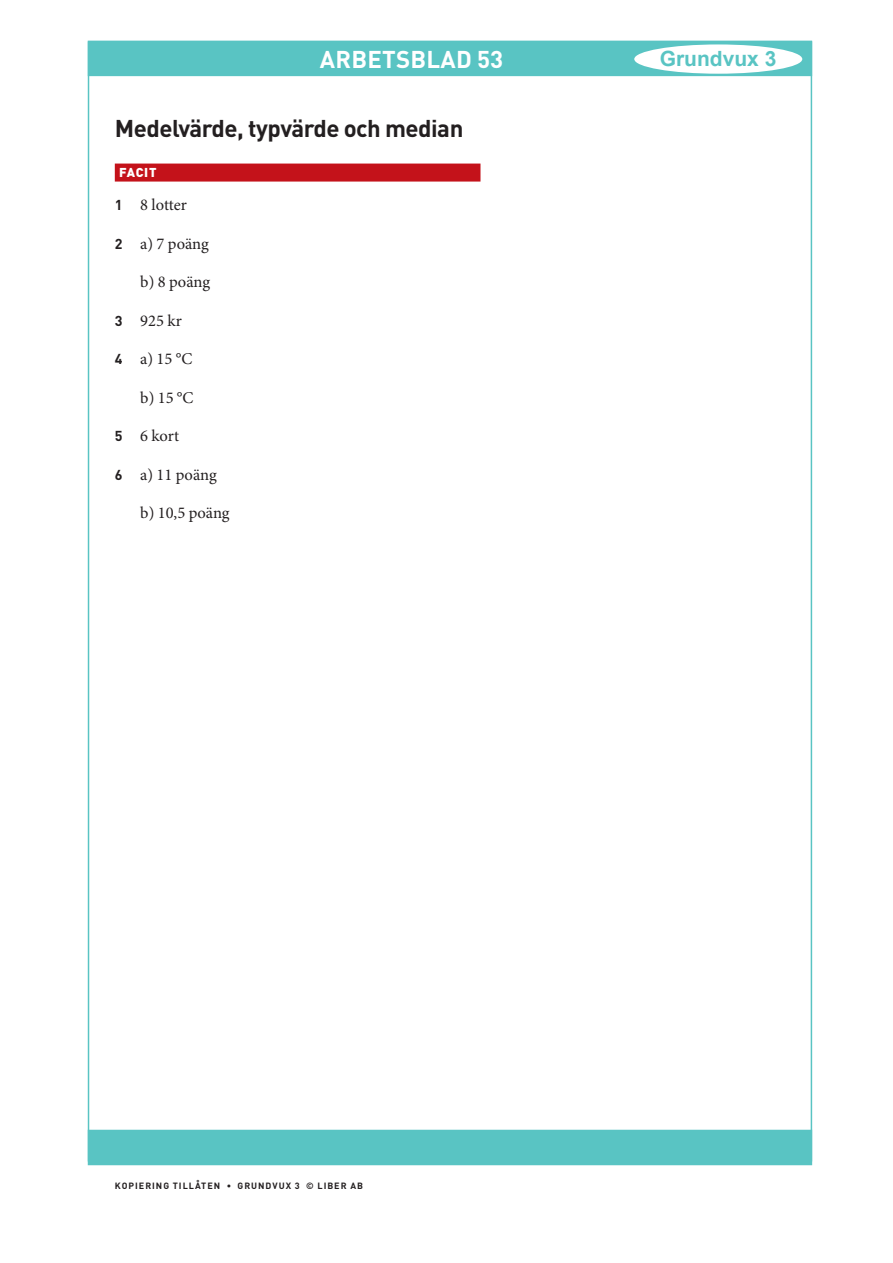
<style>
.page{position:relative;width:893px;height:1263px;background:#fff}
.page>*{position:absolute;margin:0;border:0;box-sizing:border-box;transform-origin:0 0}
.R_OH{font:700 24px "DIN Pro";letter-spacing:-.02em;color:#231f20}
.Antal_ratt{font:700 24px "DIN Pro";letter-spacing:.01em;color:#fff}
.t1{font:700 21px "Arial";color:#59c4c3}
.Uppgift_luft_över_li{font:16.5px "Minion Pro";color:#231f20}
.R_Facit_2{font:900 12.75px "DIN Pro";letter-spacing:.055em;color:#fff}
.t2{font:700 9px "DIN Pro";letter-spacing:.11em;color:#231f20}
.s1{font-family:"DIN Pro";font-weight:700;font-size:14.25px}
</style>
<div class="page">
<div style="left:89px;top:41px;width:722px;height:34px;background:#59c4c3"></div>
<div style="left:88px;top:41px;width:724px;height:35px;border:2px solid #59c4c3"></div>
<div style="left:89px;top:1130px;width:722px;height:34px;background:#59c4c3"></div>
<div style="left:88px;top:1130px;width:724px;height:35px;border:2px solid #59c4c3"></div>
<div style="left:634px;top:44px;width:168px;height:30px;background:#fff;border-radius:50%"></div>
<div style="left:115px;top:164px;width:365px;height:18px;background:#c4121a"></div>
<p class="Antal_ratt" style="left:320px;top:43px;width:185px">ARBETSBLAD 53</p>
<p class="t1" style="left:660px;top:44px;width:118px">Grundvux 3</p>
<p class="R_OH" style="left:115px;top:112px;width:350px">Medelvärde, typvärde och median</p>
<p class="R_Facit_2" style="left:119px;top:164px;width:39px">FACIT</p>
<p class="Uppgift_luft_över_li" style="left:115px;top:194px;width:74px"><span class="s1">1</span> 8 lotter</p>
<p class="Uppgift_luft_över_li" style="left:115px;top:232px;width:96px"><span class="s1">2</span> a) 7 poäng</p>
<p class="Uppgift_luft_över_li" style="left:140px;top:271px;width:71px">b) 8 poäng</p>
<p class="Uppgift_luft_över_li" style="left:115px;top:309px;width:69px"><span class="s1">3</span> 925 kr</p>
<p class="Uppgift_luft_över_li" style="left:115px;top:348px;width:79px"><span class="s1">4</span> a) 15 °C</p>
<p class="Uppgift_luft_över_li" style="left:140px;top:386px;width:55px">b) 15 °C</p>
<p class="Uppgift_luft_över_li" style="left:115px;top:425px;width:66px"><span class="s1">5</span> 6 kort</p>
<p class="Uppgift_luft_över_li" style="left:115px;top:463px;width:104px"><span class="s1">6</span> a) 11 poäng</p>
<p class="Uppgift_luft_över_li" style="left:140px;top:502px;width:91px">b) 10,5 poäng</p>
<p class="t2" style="left:115px;top:1179px;width:250px">KOPIERING TILLÅTEN • GRUNDVUX 3 © LIBER AB</p>
</div>
